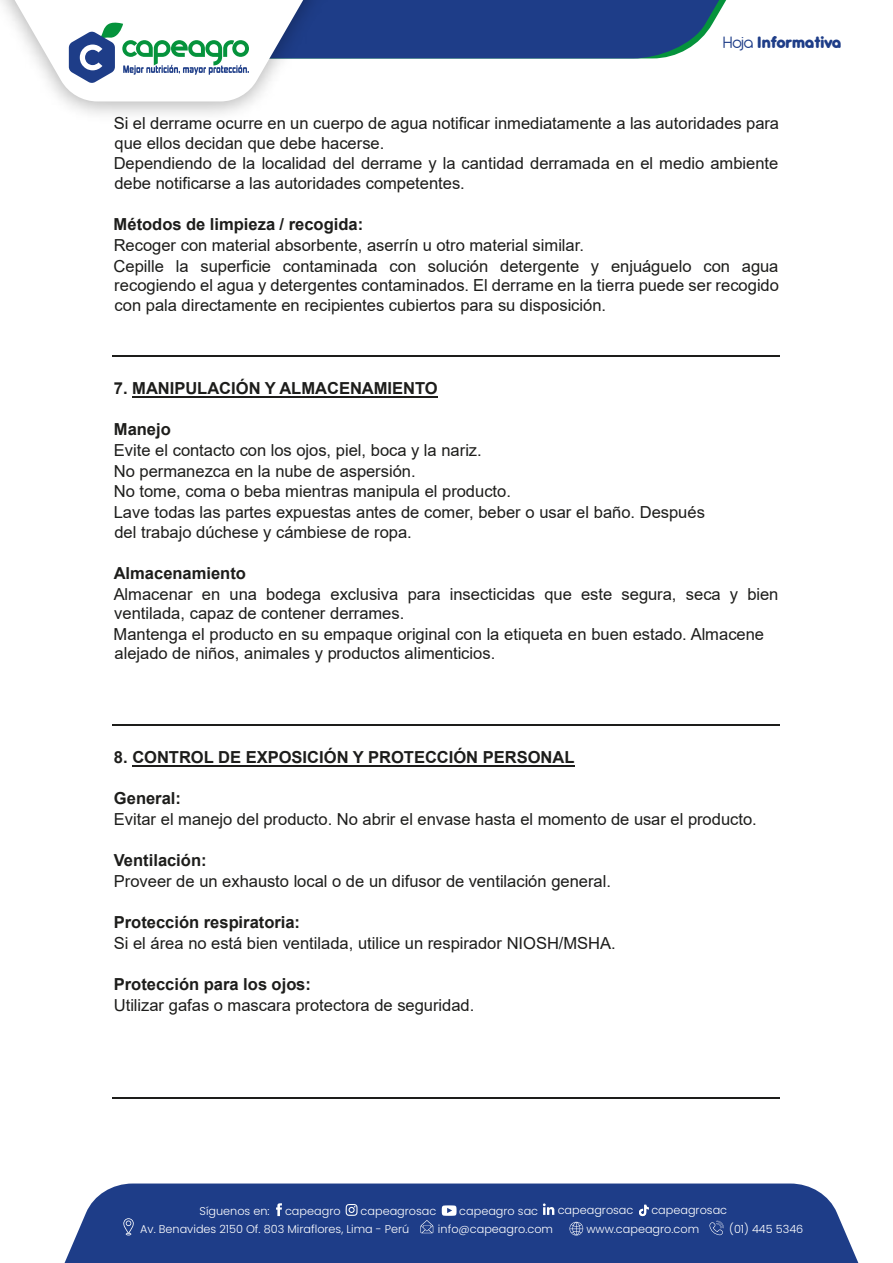
<style>
.page{position:relative;width:893px;height:1263px;background:#fff}
.page>*{position:absolute;margin:0;border:0;box-sizing:border-box;transform-origin:0 0}
.t1{font:800 18px "Antipasto Pro";letter-spacing:-.025em;color:#1e3d88}
.t2{font:16.5px/20px "Arial";color:#1d1d1b}
.t3{font:700 16.5px "Arial";color:#1d1d1b}
.t4{font:300 11.25px "Poppins";color:#fff}
.s1{font-weight:400}
</style>
<div class="page">
<hr style="left:132px;top:396px;width:306px;height:2px;background:#1d1d1b">
<hr style="left:132px;top:765px;width:442px;height:2px;background:#1d1d1b">
<hr style="left:113px;top:356px;width:667px;height:1px;background:#1d1d1b">
<hr style="left:113px;top:725px;width:667px;height:1px;background:#1d1d1b">
<hr style="left:113px;top:1097px;width:667px;height:1px;background:#1d1d1b">
<div style="left:65px;top:1183px;width:793px;height:80px;background:#1e3d88"></div>
<svg style="left:569px;top:1222px;width:14px;height:13px"></svg>
<svg style="left:709px;top:1221px;width:15px;height:14px"></svg>
<svg style="left:123px;top:1218px;width:11px;height:17px"></svg>
<svg style="left:420px;top:1220px;width:13px;height:13px"></svg>
<svg style="left:276px;top:1203px;width:6px;height:13px"></svg>
<svg style="left:346px;top:1204px;width:12px;height:12px"></svg>
<svg style="left:543px;top:1203px;width:11px;height:12px"></svg>
<svg style="left:639px;top:1205px;width:10px;height:11px"></svg>
<svg style="left:442px;top:1205px;width:15px;height:11px"></svg>
<svg style="left:0;top:0;width:726px;height:101px"></svg>
<p class="t1" style="left:722px;top:31px;width:121px"><span class="s1">Hoja</span> Informativa</p>
<p class="t2" style="left:114px;top:113px;width:667px">Si el derrame ocurre en un cuerpo de agua notificar inmediatamente a las autoridades para que ellos decidan que debe hacerse.<br>Dependiendo de la localidad del derrame y la cantidad derramada en el medio ambiente debe notificarse a las autoridades competentes.</p>
<p class="t3" style="left:114px;top:213px;width:251px">Métodos de limpieza / recogida:</p>
<p class="t2" style="left:114px;top:235px;width:667px">Recoger con material absorbente, aserrín u otro material similar.<br>Cepille la superficie contaminada con solución detergente y enjuáguelo con agua recogiendo el agua y detergentes contaminados. El derrame en la tierra puede ser recogido con pala directamente en recipientes cubiertos para su disposición.</p>
<p class="t3" style="left:114px;top:377px;width:325px">7. MANIPULACIÓN Y ALMACENAMIENTO</p>
<p class="t3" style="left:114px;top:418px;width:59px">Manejo</p>
<p class="t2" style="left:114px;top:440px;width:593px;line-height:20.4px">Evite el contacto con los ojos, piel, boca y la nariz.<br>No permanezca en la nube de aspersión.<br>No tome, coma o beba mientras manipula el producto.<br>Lave todas las partes expuestas antes de comer, beber o usar el baño. Después del trabajo dúchese y cámbiese de ropa.</p>
<p class="t3" style="left:114px;top:561px;width:134px">Almacenamiento</p>
<p class="t2" style="left:114px;top:584px;width:666px">Almacenar en una bodega exclusiva para insecticidas que este segura, seca y bien ventilada, capaz de contener derrames.<br>Mantenga el producto en su empaque original con la etiqueta en buen estado. Almacene alejado de niños, animales y productos alimenticios.</p>
<p class="t3" style="left:114px;top:746px;width:462px">8. CONTROL DE EXPOSICIÓN Y PROTECCIÓN PERSONAL</p>
<p class="t3" style="left:114px;top:787px;width:69px">General:</p>
<p class="t2" style="left:114px;top:809px;width:644px">Evitar el manejo del producto. No abrir el envase hasta el momento de usar el producto.</p>
<p class="t3" style="left:114px;top:849px;width:94px">Ventilación:</p>
<p class="t2" style="left:114px;top:871px;width:499px">Proveer de un exhausto local o de un difusor de ventilación general.</p>
<p class="t3" style="left:114px;top:911px;width:188px">Protección respiratoria:</p>
<p class="t2" style="left:114px;top:933px;width:503px">Si el área no está bien ventilada, utilice un respirador NIOSH/MSHA.</p>
<p class="t3" style="left:114px;top:973px;width:199px">Protección para los ojos:</p>
<p class="t2" style="left:114px;top:995px;width:362px">Utilizar gafas o mascara protectora de seguridad.</p>
<p class="t4" style="left:200px;top:1204px;width:72px">Síguenos en:</p>
<p class="t4" style="left:285px;top:1204px;width:57px">capeagro</p>
<p class="t4" style="left:361px;top:1204px;width:77px">capeagrosac</p>
<p class="t4" style="left:459px;top:1204px;width:80px">capeagro sac</p>
<p class="t4" style="left:558px;top:1204px;width:77px">capeagrosac</p>
<p class="t4" style="left:651px;top:1204px;width:77px">capeagrosac</p>
<p class="t4" style="left:140px;top:1222px;width:271px">Av. Benavides 2150 Of. 803 Miraflores, Lima - Perú</p>
<p class="t4" style="left:438px;top:1222px;width:117px">info@capeagro.com</p>
<p class="t4" style="left:586px;top:1222px;width:114px">www.capeagro.com</p>
<p class="t4" style="left:729px;top:1222px;width:76px">(01) 445 5346</p>
</div>
